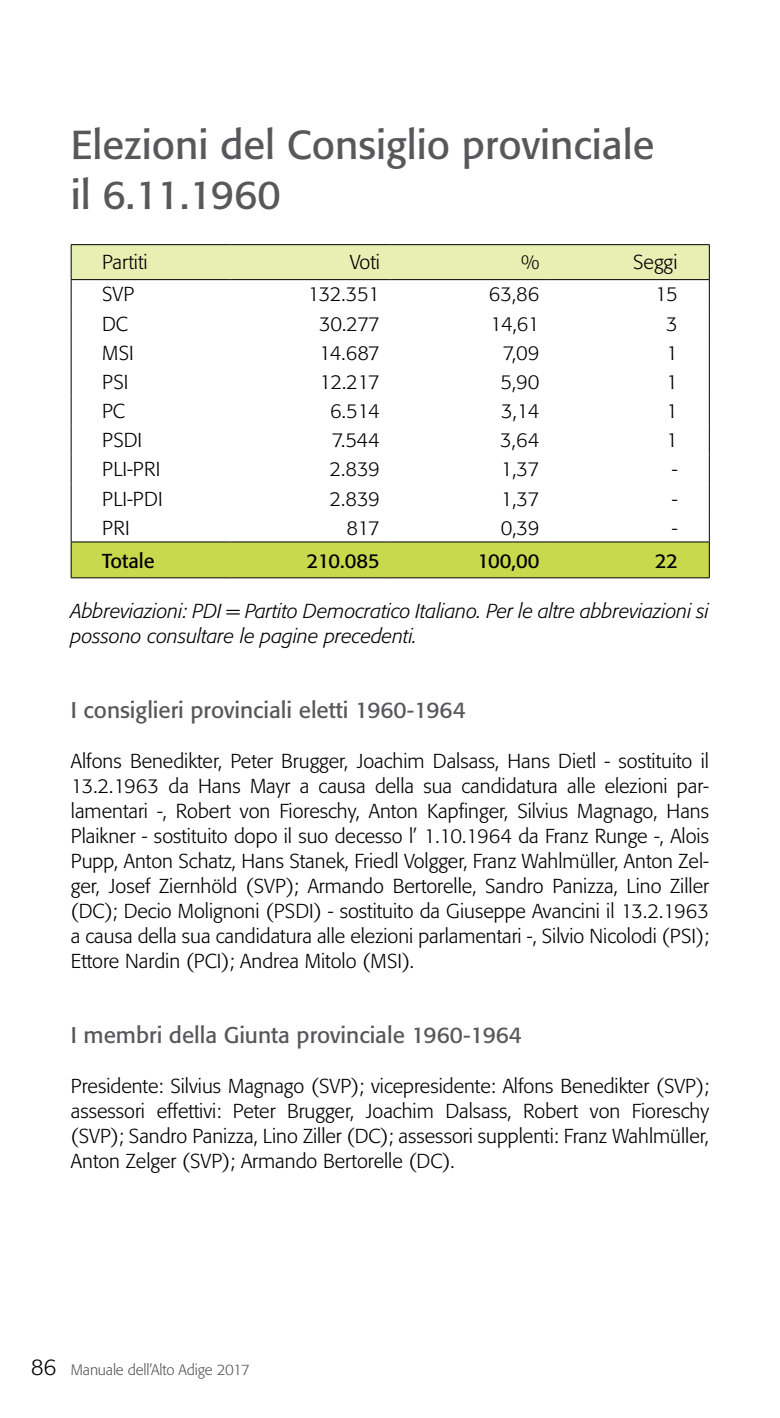
<style>
.page{position:relative;width:780px;height:1418px;background:#fff}
.page>*{position:absolute;margin:0;border:0;box-sizing:border-box;transform-origin:0 0}
.t1{font:40px/50px "Formata";color:#58585a}
.t2{font:22.5px "Formata";color:#58585a}
.t3{font:300 20px/25px "Formata";color:#000;text-align:justify}
.t4{font:italic 300 20px/25px "Formata";color:#000}
.t5{font:20px "Formata";color:#000}
.t6{font:300 15px "Formata";letter-spacing:-.01em;color:#58585a}
.s1{font-size:22.5px;color:#000}
</style>
<div class="page">
<hr style="left:71px;top:244px;width:160px;height:1px;background:#000">
<hr style="left:231px;top:244px;width:159px;height:1px;background:#000">
<hr style="left:390px;top:244px;width:159px;height:1px;background:#000">
<hr style="left:549px;top:244px;width:160px;height:1px;background:#000">
<svg style="left:71px;top:245px;width:638px;height:238px"></svg>
<hr style="left:71px;top:483px;width:1px;height:30px;background:#000">
<hr style="left:708px;top:483px;width:1px;height:30px;background:#000">
<svg style="left:71px;top:513px;width:638px;height:64px"></svg>
<hr style="left:71px;top:541px;width:160px;height:1px;background:#000">
<hr style="left:71px;top:542px;width:1px;height:35px;background:#000">
<hr style="left:231px;top:541px;width:159px;height:1px;background:#000">
<hr style="left:390px;top:541px;width:159px;height:1px;background:#000">
<hr style="left:549px;top:541px;width:160px;height:1px;background:#000">
<hr style="left:708px;top:542px;width:1px;height:35px;background:#000">
<hr style="left:71px;top:577px;width:160px;height:1px;background:#000">
<hr style="left:231px;top:577px;width:159px;height:1px;background:#000">
<hr style="left:390px;top:577px;width:159px;height:1px;background:#000">
<hr style="left:549px;top:577px;width:160px;height:1px;background:#000">
<h1 class="t1" style="left:71px;top:120px;width:585px">Elezioni del Consiglio provinciale il 6.11.1960</h1>
<p class="t3" style="left:102px;top:250px;width:47px">Partiti</p>
<p class="t3" style="left:350px;top:250px;width:32px">Voti</p>
<p class="t3" style="left:521px;top:250px;width:20px">%</p>
<p class="t3" style="left:633px;top:250px;width:46px">Seggi</p>
<p class="t3" style="left:102px;top:282px;width:34px">SVP</p>
<p class="t3" style="left:308px;top:282px;width:74px">132.351</p>
<p class="t3" style="left:488px;top:282px;width:52px">63,86</p>
<p class="t3" style="left:655px;top:282px;width:24px">15</p>
<p class="t3" style="left:102px;top:311px;width:27px">DC</p>
<p class="t3" style="left:319px;top:311px;width:62px">30.277</p>
<p class="t3" style="left:490px;top:311px;width:51px">14,61</p>
<p class="t3" style="left:666px;top:311px;width:13px">3</p>
<p class="t3" style="left:102px;top:340px;width:33px">MSI</p>
<p class="t3" style="left:319px;top:340px;width:62px">14.687</p>
<p class="t3" style="left:503px;top:340px;width:38px">7,09</p>
<p class="t3" style="left:666px;top:340px;width:13px">1</p>
<p class="t3" style="left:102px;top:369px;width:28px">PSI</p>
<p class="t3" style="left:319px;top:369px;width:62px">12.217</p>
<p class="t3" style="left:500px;top:369px;width:41px">5,90</p>
<p class="t3" style="left:666px;top:369px;width:13px">1</p>
<p class="t3" style="left:102px;top:399px;width:24px">PC</p>
<p class="t3" style="left:330px;top:399px;width:51px">6.514</p>
<p class="t3" style="left:501px;top:399px;width:40px">3,14</p>
<p class="t3" style="left:666px;top:399px;width:13px">1</p>
<p class="t3" style="left:102px;top:428px;width:42px">PSDI</p>
<p class="t3" style="left:332px;top:428px;width:49px">7.544</p>
<p class="t3" style="left:500px;top:428px;width:41px">3,64</p>
<p class="t3" style="left:666px;top:428px;width:13px">1</p>
<p class="t3" style="left:102px;top:457px;width:60px">PLI-PRI</p>
<p class="t3" style="left:329px;top:457px;width:52px">2.839</p>
<p class="t3" style="left:500px;top:457px;width:40px">1,37</p>
<p class="t3" style="left:672px;top:457px;width:7px">-</p>
<p class="t3" style="left:102px;top:486px;width:62px">PLI-PDI</p>
<p class="t3" style="left:329px;top:486px;width:52px">2.839</p>
<p class="t3" style="left:500px;top:486px;width:40px">1,37</p>
<p class="t3" style="left:672px;top:486px;width:7px">-</p>
<p class="t3" style="left:102px;top:515px;width:29px">PRI</p>
<p class="t3" style="left:346px;top:515px;width:35px">817</p>
<p class="t3" style="left:500px;top:515px;width:40px">0,39</p>
<p class="t3" style="left:672px;top:515px;width:7px">-</p>
<p class="t5" style="left:102px;top:548px;width:54px">Totale</p>
<p class="t5" style="left:306px;top:548px;width:75px">210.085</p>
<p class="t5" style="left:477px;top:548px;width:64px">100,00</p>
<p class="t5" style="left:654px;top:548px;width:24px">22</p>
<p class="t4" style="left:71px;top:598px;width:639px">Abbreviazioni: PDI = Partito Democratico Italiano. Per le altre abbreviazioni si possono consultare le pagine precedenti.</p>
<p class="t2" style="left:71px;top:696px;width:396px">I consiglieri provinciali eletti 1960-1964</p>
<p class="t3" style="left:71px;top:748px;width:639px">Alfons Benedikter, Peter Brugger, Joachim Dalsass, Hans Dietl - sostituito il 13.2.1963 da Hans Mayr a causa della sua candidatura alle elezioni par&shy;lamentari -, Robert von Fioreschy, Anton Kapfinger, Silvius Magnago, Hans Plaikner - sostituito dopo il suo decesso l’ 1.10.1964 da Franz Runge -, Alois Pupp, Anton Schatz, Hans Stanek, Friedl Volgger, Franz Wahlmüller, Anton Zel&shy;ger, Josef Ziernhöld (SVP); Armando Bertorelle, Sandro Panizza, Lino Ziller (DC); Decio Molignoni (PSDI) - sostituito da Giuseppe Avancini il 13.2.1963 a causa della sua candidatura alle elezioni parlamentari -, Silvio Nicolodi (PSI); Ettore Nardin (PCI); Andrea Mitolo (MSI).</p>
<p class="t2" style="left:71px;top:1021px;width:452px">I membri della Giunta provinciale 1960-1964</p>
<p class="t3" style="left:71px;top:1073px;width:639px">Presidente: Silvius Magnago (SVP); vicepresidente: Alfons Benedikter (SVP); assessori effettivi: Peter Brugger, Joachim Dalsass, Robert von Fioreschy (SVP); Sandro Panizza, Lino Ziller (DC); assessori supplenti: Franz Wahlmüller, Anton Zelger (SVP); Armando Bertorelle (DC).</p>
<p class="t6" style="left:31px;top:1361px;width:220px"><span class="s1">86</span> Manuale dell’Alto Adige 2017</p>
</div>
